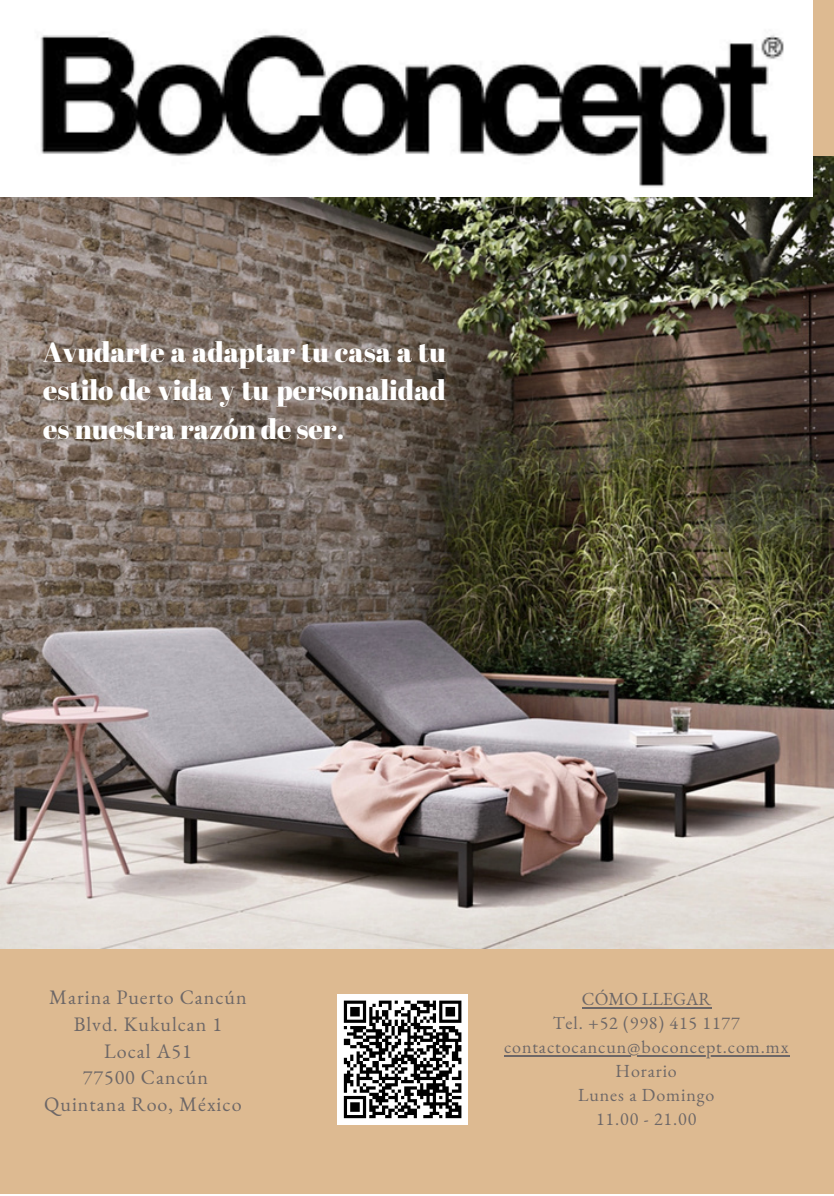
<style>
.page{position:relative;width:834px;height:1196px;background:#fff}
.page>*{position:absolute;margin:0;border:0;box-sizing:border-box;transform-origin:0 0}
.t1{font:27.8px/38.4px "Abril Fatface";color:#fff;text-align:justify}
.t2{font:20px "EB Garamond";letter-spacing:.05em;color:#6d6767}
.t3{font:18px "EB Garamond";letter-spacing:.05em;color:#6d6767}
.t4{font:18px "EB Garamond";color:#6d6767}
</style>
<div class="page">
<div style="left:0;top:0;width:834px;height:1193px;background:#ddba91"></div>
<img style="left:0;top:156px;width:834px;height:793px">
<div style="left:337px;top:994px;width:131px;height:130px;background:#fff"></div>
<svg style="left:343px;top:1000px;width:119px;height:119px"></svg>
<img style="left:0;top:0;width:812px;height:196px">
<hr style="left:582px;top:1007px;width:129px;height:1px;background:#6d6767">
<hr style="left:504px;top:1054px;width:285px;height:2px;background:#6d6767">
<p class="t1" style="left:43px;top:332px;width:404px">Avudarte a adaptar tu casa a tu estilo de vida y tu personalidad es nuestra razón de ser.</p>
<p class="t2" style="left:49px;top:984px;width:199px">Marina Puerto Cancún</p>
<p class="t2" style="left:74px;top:1010px;width:150px">Blvd. Kukulcan 1</p>
<p class="t2" style="left:104px;top:1037px;width:89px">Local A51</p>
<p class="t2" style="left:83px;top:1064px;width:127px">77500 Cancún</p>
<p class="t2" style="left:44px;top:1090px;width:199px">Quintana Roo, México</p>
<p class="t4" style="left:582px;top:987px;width:131px">CÓMO LLEGAR</p>
<p class="t3" style="left:553px;top:1011px;width:189px">Tel. +52 (998) 415 1177</p>
<p class="t3" style="left:504px;top:1035px;width:286px">contactocancun@boconcept.com.mx</p>
<p class="t3" style="left:615px;top:1059px;width:63px">Horario</p>
<p class="t3" style="left:578px;top:1083px;width:138px">Lunes a Domingo</p>
<p class="t3" style="left:596px;top:1107px;width:102px">11.00 - 21.00</p>
</div>
